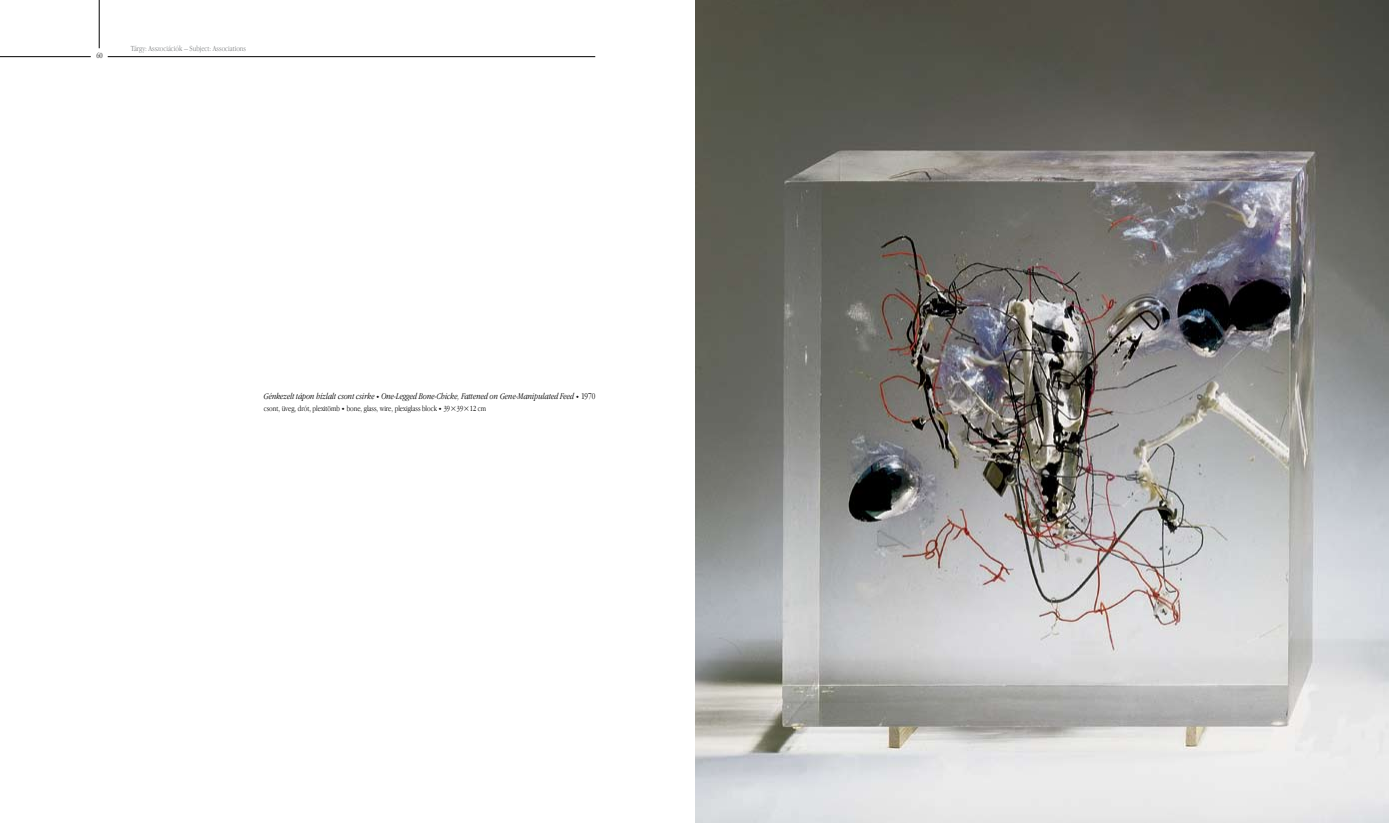
<style>
.page{position:relative;width:1389px;height:823px;background:#fff}
.page>*{position:absolute;margin:0;border:0;box-sizing:border-box;transform-origin:0 0}
.t1{font:italic 9px "Apple Garamond H Light";color:#000}
.t2{font:8px "Apple Garamond H Light";color:#000}
.t3{font:8px "Apple Garamond H Light";color:#808284}
.s1{font-style:normal}
</style>
<div class="page">
<hr style="left:108px;top:56px;width:487px;height:1px;background:#000">
<hr style="left:0;top:56px;width:91px;height:1px;background:#000">
<hr style="left:99px;top:0;width:1px;height:48px;background:#000">
<img style="left:695px;top:0;width:694px;height:822px">
<p class="t2" style="left:96px;top:51px;width:8px">60</p>
<p class="t3" style="left:131px;top:43px;width:117px">Tárgy: Asszociációk – Subject: Associations</p>
<p class="t1" style="left:264px;top:390px;width:333px">Génkezelt tápon hízlalt csont csirke One-Legged Bone-Chicke, Fattened on Gene-Manipulated Feed <span class="s1">1970</span></p>
<p class="t2" style="left:264px;top:403px;width:224px">csont, üveg, drót, plexitömb bone, glass, wire, plexiglass block 39×39×12 cm</p>
</div>
